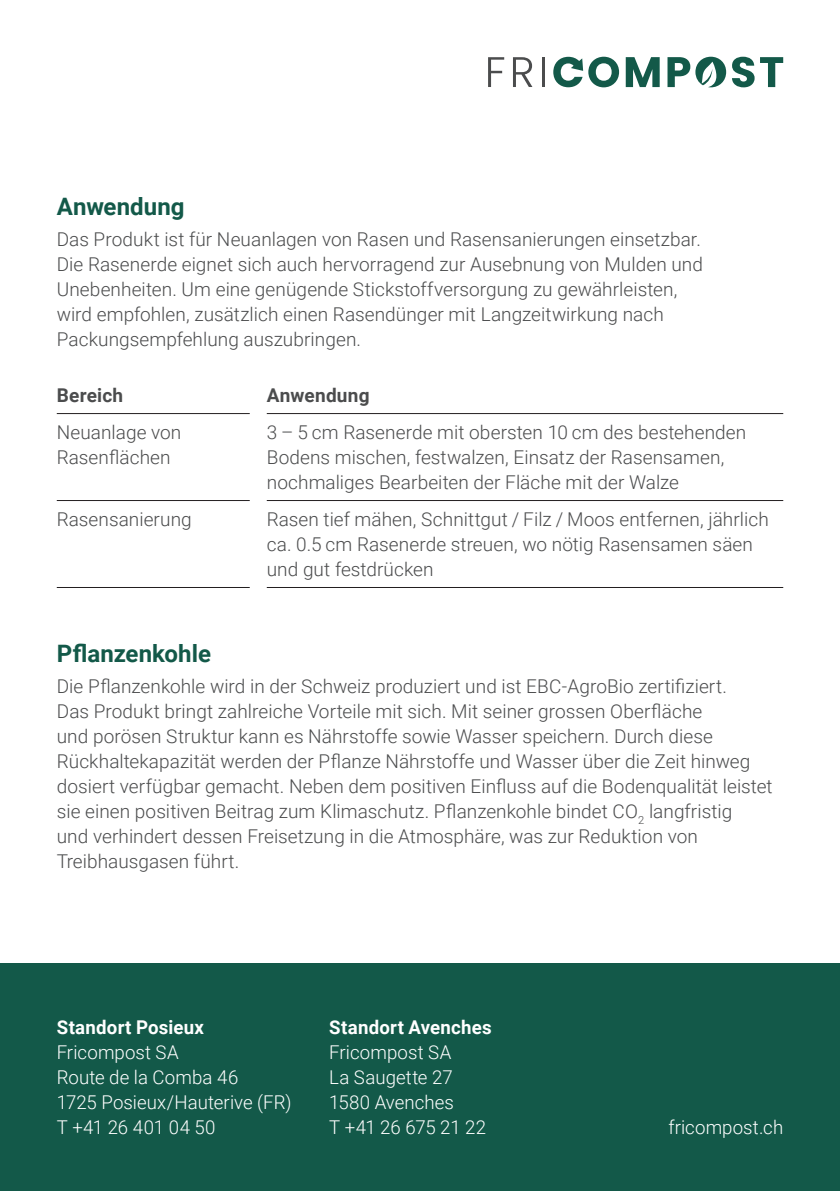
<style>
.page{position:relative;width:840px;height:1191px;background:#fff}
.page>*{position:absolute;margin:0;border:0;box-sizing:border-box;transform-origin:0 0}
.t1{font:700 24px "Roboto";letter-spacing:.005em;color:#135949}
.t2{font:300 19px/25px "Roboto";letter-spacing:.005em;color:#4b4c4d}
.t3{font:300 19px/25px "Roboto";letter-spacing:.005em;color:#fff}
.t4{font:700 19px "Roboto";letter-spacing:.01em;color:#fff}
.t5{font:700 19px "Roboto";letter-spacing:.01em;color:#4b4c4d}
</style>
<div class="page">
<div style="left:0;top:963px;width:839px;height:228px;background:#135949"></div>
<svg style="left:625px;top:57px;width:34px;height:30px"></svg>
<svg style="left:553px;top:57px;width:65px;height:30px"></svg>
<svg style="left:732px;top:57px;width:50px;height:30px"></svg>
<svg style="left:667px;top:57px;width:58px;height:30px"></svg>
<svg style="left:488px;top:57px;width:16px;height:30px"></svg>
<svg style="left:513px;top:57px;width:19px;height:30px"></svg>
<hr style="left:541px;top:57px;width:3px;height:30px;background:#4b4c4d">
<hr style="left:57px;top:413px;width:192px;height:1px;background:#231f20">
<hr style="left:266px;top:413px;width:516px;height:1px;background:#231f20">
<hr style="left:57px;top:500px;width:192px;height:1px;background:#231f20">
<hr style="left:57px;top:587px;width:192px;height:1px;background:#231f20">
<hr style="left:266px;top:500px;width:516px;height:1px;background:#231f20">
<hr style="left:266px;top:587px;width:516px;height:1px;background:#231f20">
<p class="t1" style="left:57px;top:190px;width:129px">Anwendung</p>
<p class="t2" style="left:57px;top:226px;width:647px">Das Produkt ist für Neuanlagen von Rasen und Rasensanierungen einsetzbar.<br>Die Rasenerde eignet sich auch hervorragend zur Ausebnung von Mulden und Unebenheiten. Um eine genügende Stickstoffversorgung zu gewährleisten, wird empfohlen, zusätzlich einen Rasendünger mit Langzeitwirkung nach Packungsempfehlung auszubringen.</p>
<p class="t5" style="left:57px;top:382px;width:68px">Bereich</p>
<p class="t5" style="left:266px;top:382px;width:104px">Anwendung</p>
<p class="t2" style="left:57px;top:419px;width:126px">Neuanlage von<br>Rasenflächen</p>
<p class="t2" style="left:266px;top:419px;width:481px">3 – 5 cm Rasenerde mit obersten 10 cm des bestehenden<br>Bodens mischen, festwalzen, Einsatz der Rasensamen, nochmaliges Bearbeiten der Fläche mit der Walze</p>
<p class="t2" style="left:57px;top:506px;width:136px">Rasensanierung</p>
<p class="t2" style="left:266px;top:506px;width:503px">Rasen tief mähen, Schnittgut / Filz / Moos entfernen, jährlich ca. 0.5 cm Rasenerde streuen, wo nötig Rasensamen säen und gut festdrücken</p>
<p class="t1" style="left:57px;top:637px;width:156px">Pflanzenkohle</p>
<p class="t2" style="left:57px;top:673px;width:717px">Die Pflanzenkohle wird in der Schweiz produziert und ist EBC-AgroBio zertifiziert.<br>Das Produkt bringt zahlreiche Vorteile mit sich. Mit seiner grossen Oberfläche<br>und porösen Struktur kann es Nährstoffe sowie Wasser speichern. Durch diese Rückhaltekapazität werden der Pflanze Nährstoffe und Wasser über die Zeit hinweg dosiert verfügbar gemacht. Neben dem positiven Einfluss auf die Bodenqualität leistet sie einen positiven Beitrag zum Klimaschutz. Pflanzenkohle bindet CO<sub>2</sub> langfristig<br>und verhindert dessen Freisetzung in die Atmosphäre, was zur Reduktion von Treibhausgasen führt.</p>
<p class="t4" style="left:57px;top:1014px;width:149px">Standort Posieux</p>
<p class="t3" style="left:57px;top:1039px;width:236px">Fricompost SA<br>Route de la Comba 46<br>1725 Posieux/Hauterive (FR)<br>T +41 26 401 04 50</p>
<p class="t4" style="left:329px;top:1014px;width:164px">Standort Avenches</p>
<p class="t3" style="left:329px;top:1039px;width:158px">Fricompost SA<br>La Saugette 27<br>1580 Avenches<br>T +41 26 675 21 22</p>
<p class="t3" style="left:668px;top:1114px;width:116px">fricompost.ch</p>
</div>
